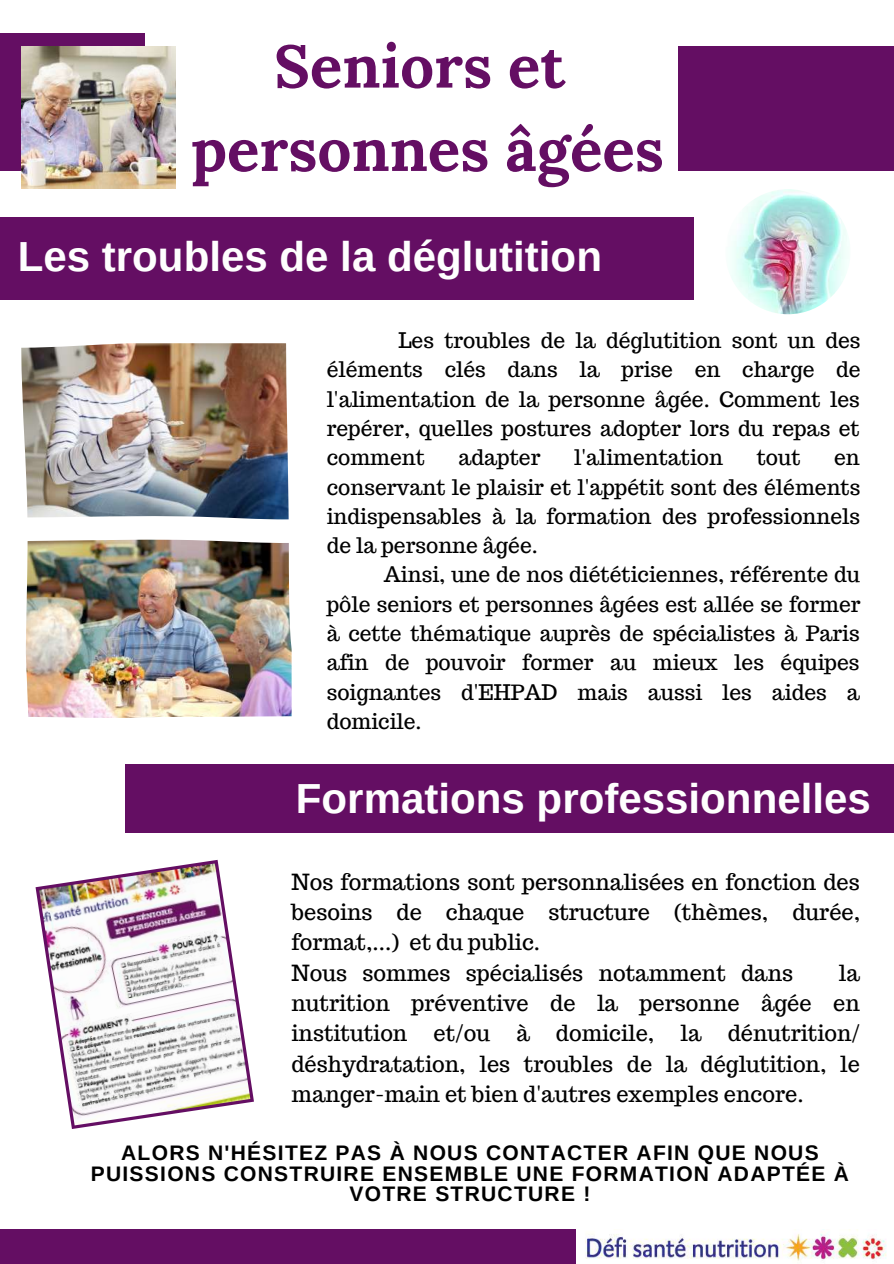
<style>
.page{position:relative;width:894px;height:1264px;background:#fff}
.page>*{position:absolute;margin:0;border:0;box-sizing:border-box;transform-origin:0 0}
.t1{font:700 60px/83.2px "Lora";color:#640e63;text-align:center}
.t2{font:700 42px "Arimo";color:#fefefe}
.t3{font:21.75px/30.3px "Trocchi";color:#000}
.t4{font:21px/29.2px "Trocchi";color:#000;text-align:justify}
.t5{font:700 21px/20.2px "Arimo";letter-spacing:.06em;color:#000;text-align:center}
</style>
<div class="page">
<div style="left:0;top:1229px;width:893px;height:34px;background:#640e63"></div>
<div style="left:0;top:33px;width:144px;height:138px;background:#640e63"></div>
<img style="left:576px;top:1229px;width:317px;height:34px">
<div style="left:678px;top:47px;width:215px;height:124px;background:#640e63"></div>
<div style="left:0;top:217px;width:694px;height:83px;background:#640e63"></div>
<img style="left:21px;top:47px;width:154px;height:142px">
<div style="left:125px;top:764px;width:768px;height:69px;background:#640e63"></div>
<img style="left:36px;top:859px;width:218px;height:269px">
<img style="left:725px;top:189px;width:125px;height:125px;border-radius:50%">
<img style="left:21px;top:343px;width:267px;height:176px">
<img style="left:26px;top:539px;width:265px;height:179px">
<h1 class="t1" style="left:191px;top:24px;width:474px">Seniors et personnes âgées</h1>
<h2 class="t2" style="left:18px;top:232px;width:585px">Les troubles de la déglutition</h2>
<p class="t4" style="left:326px;top:326px;width:535px;text-indent:72px">Les troubles de la déglutition sont un des éléments clés dans la prise en charge de l'alimentation de la personne âgée. Comment les repérer, quelles postures adopter lors du repas et comment</p>
<p class="t4" style="left:458px;top:443px;width:83px">adapter</p>
<p class="t4" style="left:574px;top:443px;width:150px">l'alimentation</p>
<p class="t4" style="left:756px;top:443px;width:45px">tout</p>
<p class="t4" style="left:326px;top:443px;width:535px;text-indent:507px">en conservant le plaisir et l'appétit sont des éléments indispensables à la formation des professionnels de la personne âgée.</p>
<p class="t4" style="left:326px;top:560px;width:535px;text-indent:57px">Ainsi, une de nos diététiciennes, référente du pôle seniors et personnes âgées est allée se former à cette thématique auprès de spécialistes à Paris afin de pouvoir former au mieux les équipes soignantes d'EHPAD mais aussi les aides a domicile.</p>
<h2 class="t2" style="left:296px;top:775px;width:576px">Formations professionnelles</h2>
<p class="t3" style="left:291px;top:866px;width:570px">Nos formations sont personnalisées en fonction des besoins de chaque structure (thèmes, durée, format,...) et du public.<br>Nous sommes spécialisés notamment dans</p>
<p class="t3" style="left:291px;top:957px;width:570px;text-align:justify;text-indent:547px">la nutrition préventive de la personne âgée en institution et/ou à domicile, la dénutrition/ déshydratation, les troubles de la déglutition, le manger-main et bien d'autres exemples encore.</p>
<p class="t5" style="left:91px;top:1142px;width:759px">ALORS N'HÉSITEZ PAS À NOUS CONTACTER AFIN QUE NOUS<br>PUISSIONS CONSTRUIRE ENSEMBLE UNE FORMATION ADAPTÉE À<br>VOTRE STRUCTURE !</p>
</div>
